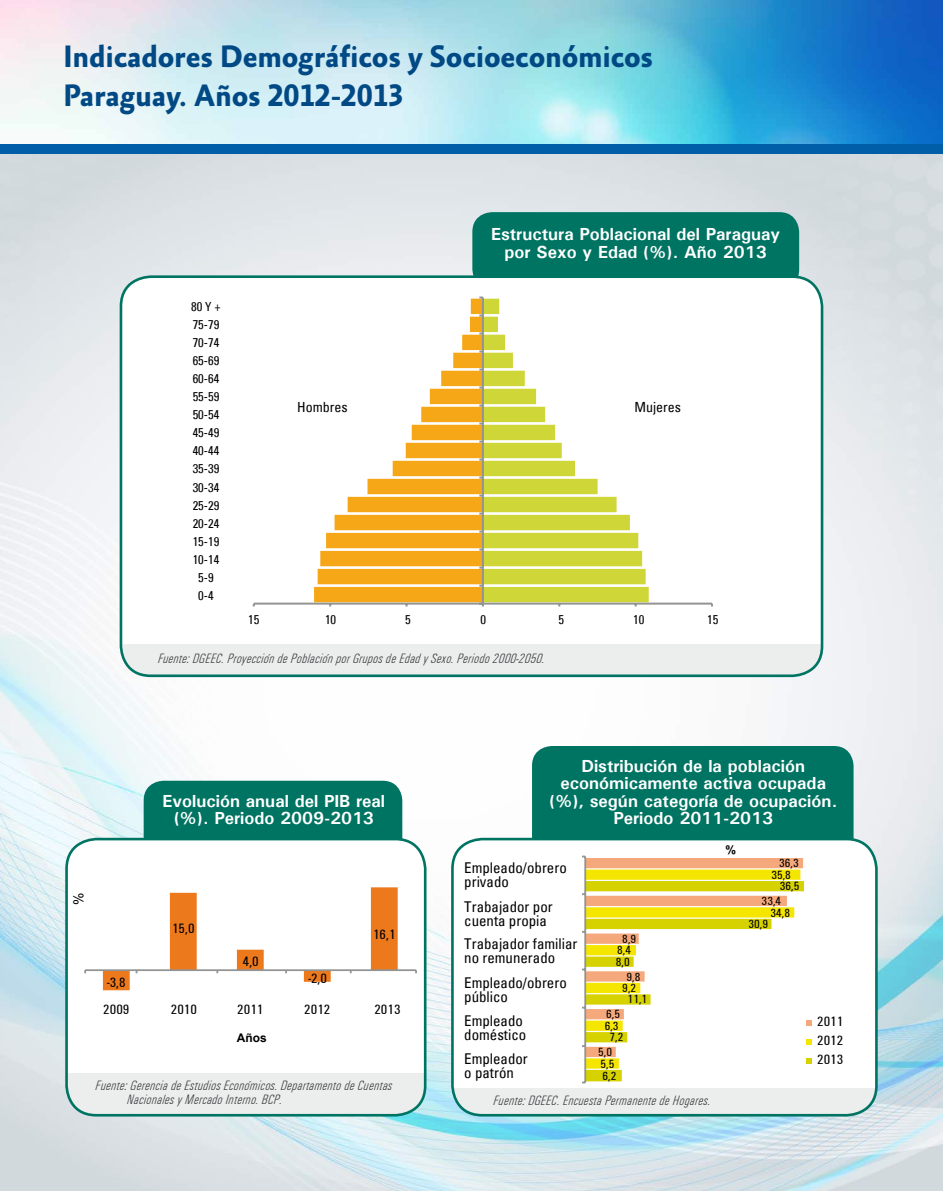
<style>
.page{position:relative;width:943px;height:1191px;background:#fff}
.page>*{position:absolute;margin:0;border:0;box-sizing:border-box;transform-origin:0 0}
.t1{font:700 31.5px/38.5px "Absara Sans TF";letter-spacing:-.01em;color:#004985}
.t2{font:700 17.5px/17.5px "Univers";color:#fff;text-align:center}
.t3{font:condensed 14.88px/14px "Univers";color:#000}
.t4{font:14px/14px "Univers Light Cond Obl DTC";color:#3e3d40}
.t5{font:14px/19.2px "Univers Roman Cond DTC";color:#000;text-align:justify}
.t6{font:condensed 14px "Univers";color:#000}
.t7{font:13.83px "Arial";color:#000}
.t8{font:condensed 12.6px/18px "Univers";color:#000;text-align:center}
.t9{font:12.25px "Univers Roman Cond DTC";color:#000}
.t10{font:700 11.9px "Arial";color:#000}
</style>
<div class="page">
<img style="left:0;top:149px;width:943px;height:1042px">
<img style="left:0;top:0;width:943px;height:149px">
<div style="left:1px;top:144px;width:942px;height:10px;background:#005ea8"></div>
<div style="left:472px;top:212px;width:327px;height:77px;background:#007462;border-radius:20px"></div>
<div style="left:121px;top:277px;width:701px;height:399px;background:#fff;border-radius:30px"></div>
<div style="left:121px;top:644px;width:701px;height:32px;background:#eceded"></div>
<div style="left:120px;top:275px;width:703px;height:402px;border:3px solid #007462;border-radius:30px"></div>
<svg style="left:484px;top:299px;width:164px;height:303px"></svg>
<svg style="left:314px;top:299px;width:168px;height:303px"></svg>
<hr style="left:254px;top:602px;width:458px;height:2px;background:#929393">
<hr style="left:482px;top:297px;width:2px;height:306px;background:#929393">
<div style="left:532px;top:746px;width:321px;height:125px;background:#007462;border-radius:20px"></div>
<div style="left:452px;top:839px;width:424px;height:276px;background:#fff;border-radius:30px"></div>
<div style="left:452px;top:1088px;width:424px;height:27px;background:#eceded"></div>
<div style="left:451px;top:837px;width:426px;height:279px;border:3px solid #007462;border-radius:30px"></div>
<svg style="left:582px;top:855px;width:229px;height:228px"></svg>
<div style="left:144px;top:780px;width:258px;height:103px;background:#007462;border-radius:20px"></div>
<div style="left:67px;top:839px;width:358px;height:276px;background:#fff;border-radius:30px"></div>
<div style="left:67px;top:1073px;width:358px;height:42px;background:#eceded"></div>
<div style="left:65px;top:837px;width:361px;height:279px;border:3px solid #007462;border-radius:30px"></div>
<hr style="left:85px;top:969px;width:331px;height:2px;background:#929393">
<svg style="left:103px;top:887px;width:295px;height:103px"></svg>
<h1 class="t1" style="left:63px;top:39px;width:591px">Indicadores Demográficos y Socioeconómicos<br>Paraguay. Años 2012-2013</h1>
<p class="t8" style="left:191px;top:297px;width:31px">80 Y +<br>75-79<br>70-74<br>65-69<br>60-64<br>55-59<br>50-54<br>45-49<br>40-44<br>35-39<br>30-34<br>25-29<br>20-24<br>15-19<br>10-14<br>5-9<br>0-4</p>
<p class="t2" style="left:491px;top:225px;width:290px">Estructura Poblacional del Paraguay por Sexo y Edad (%). Año 2013</p>
<p class="t6" style="left:297px;top:398px;width:52px">Hombres</p>
<p class="t6" style="left:634px;top:398px;width:48px">Mujeres</p>
<p class="t8" style="left:248px;top:610px;width:13px">15</p>
<p class="t8" style="left:325px;top:610px;width:13px">10</p>
<p class="t8" style="left:405px;top:610px;width:7px">5</p>
<p class="t8" style="left:480px;top:610px;width:7px">0</p>
<p class="t8" style="left:558px;top:610px;width:7px">5</p>
<p class="t8" style="left:633px;top:610px;width:13px">10</p>
<p class="t8" style="left:707px;top:610px;width:13px">15</p>
<p class="t4" style="left:157px;top:652px;width:388px">Fuente: DGEEC. Proyección de Población por Grupos de Edad y Sexo. Periodo 2000-2050.</p>
<p class="t2" style="left:163px;top:791px;width:224px">Evolución anual del PIB real (%). Periodo 2009-2013</p>
<p class="t7" style="left:70px;top:905px;width:14px;rotate:-90deg">%</p>
<p class="t5" style="left:107px;top:972px;width:20px">-3,8</p>
<p class="t5" style="left:172px;top:919px;width:24px">15,0</p>
<p class="t5" style="left:243px;top:951px;width:17px">4,0</p>
<p class="t5" style="left:308px;top:968px;width:20px">-2,0</p>
<p class="t5" style="left:373px;top:924px;width:24px">16,1</p>
<p class="t5" style="left:103px;top:999px;width:28px">2009</p>
<p class="t5" style="left:171px;top:999px;width:28px">2010</p>
<p class="t5" style="left:237px;top:999px;width:28px">2011</p>
<p class="t5" style="left:304px;top:999px;width:28px">2012</p>
<p class="t5" style="left:374px;top:999px;width:28px">2013</p>
<p class="t10" style="left:237px;top:1029px;width:31px">Años</p>
<p class="t4" style="left:126px;top:1078px;width:267px;text-indent:-32px">Fuente: Gerencia de Estudios Económicos. Departamento de Cuentas<br>Nacionales y Mercado Interno. BCP.</p>
<p class="t2" style="left:549px;top:756px;width:289px">Distribución de la población económicamente activa ocupada (%), según categoría de ocupación.<br>Periodo 2011-2013</p>
<p class="t10" style="left:725px;top:842px;width:12px">%</p>
<p class="t3" style="left:464px;top:860px;width:104px">Empleado/obrero privado</p>
<p class="t3" style="left:464px;top:899px;width:90px">Trabajador por cuenta propia</p>
<p class="t3" style="left:464px;top:936px;width:115px">Trabajador familiar no remunerado</p>
<p class="t3" style="left:464px;top:974px;width:104px">Empleado/obrero público</p>
<p class="t3" style="left:464px;top:1013px;width:63px">Empleado doméstico</p>
<p class="t3" style="left:464px;top:1051px;width:65px">Empleador o patrón</p>
<p class="t9" style="left:779px;top:856px;width:21px">36,3</p>
<p class="t9" style="left:761px;top:894px;width:21px">33,4</p>
<p class="t9" style="left:771px;top:868px;width:21px">35,8</p>
<p class="t9" style="left:770px;top:906px;width:21px">34,8</p>
<p class="t9" style="left:779px;top:879px;width:21px">36,5</p>
<p class="t9" style="left:748px;top:917px;width:21px">30,9</p>
<p class="t9" style="left:622px;top:932px;width:15px">8,9</p>
<p class="t9" style="left:626px;top:969px;width:15px">9,8</p>
<p class="t9" style="left:617px;top:943px;width:15px">8,4</p>
<p class="t9" style="left:622px;top:981px;width:15px">9,2</p>
<p class="t9" style="left:604px;top:1018px;width:15px">6,3</p>
<p class="t9" style="left:600px;top:1057px;width:15px">5,5</p>
<p class="t9" style="left:616px;top:955px;width:15px">8,0</p>
<p class="t9" style="left:627px;top:992px;width:21px">11,1</p>
<p class="t9" style="left:609px;top:1030px;width:15px">7,2</p>
<p class="t9" style="left:602px;top:1069px;width:15px">6,2</p>
<p class="t9" style="left:606px;top:1007px;width:15px">6,5</p>
<p class="t9" style="left:598px;top:1045px;width:15px">5,0</p>
<p class="t5" style="left:817px;top:1011px;width:28px">2011<br>2012<br>2013</p>
<p class="t4" style="left:492px;top:1093px;width:219px">Fuente: DGEEC. Encuesta Permanente de Hogares.</p>
</div>
